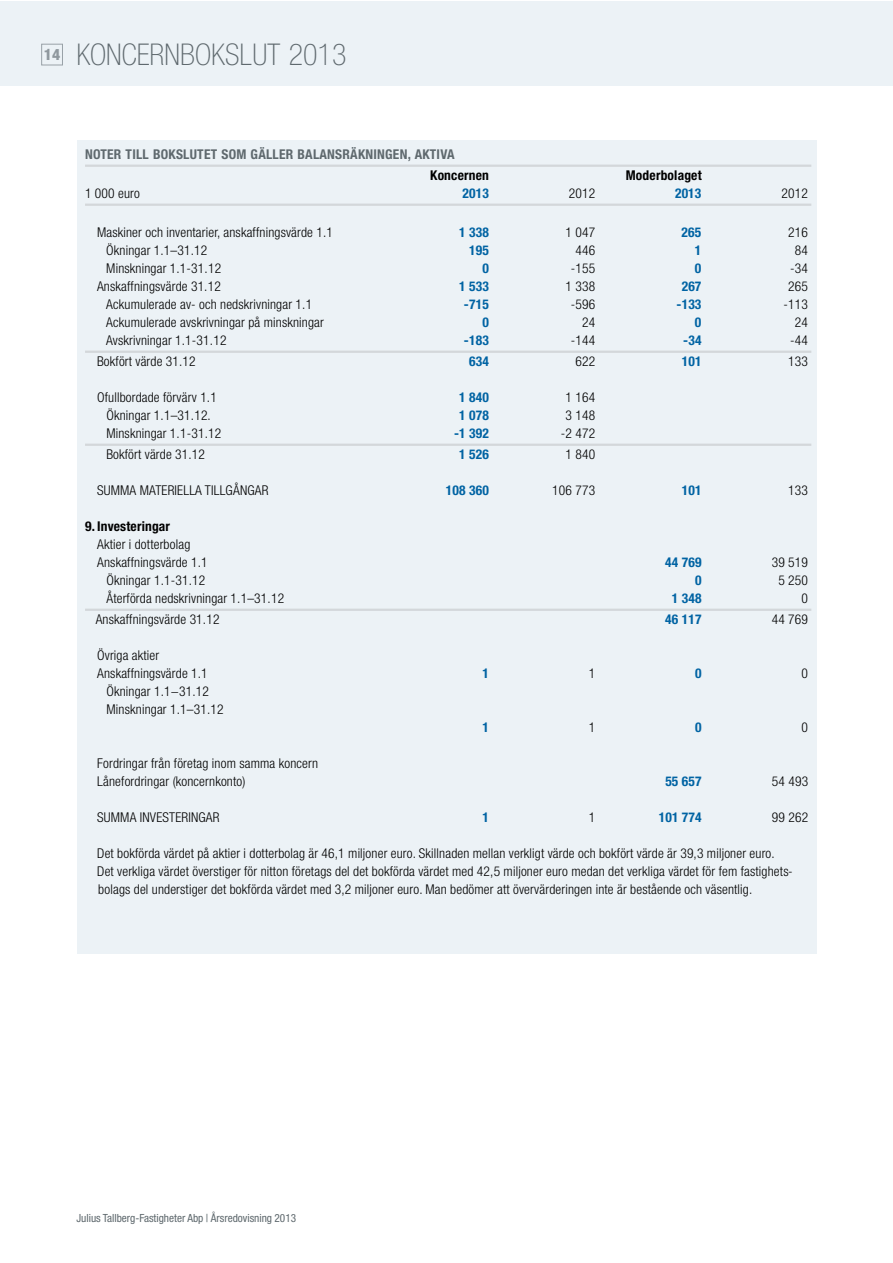
<style>
.page{position:relative;width:893px;height:1263px;background:#fff}
.page>*{position:absolute;margin:0;border:0;box-sizing:border-box;transform-origin:0 0}
.t1{font:100 condensed 30px "Helvetica Neue LT";color:#5f696e}
.t2{font:300 condensed 13.5px/18px "Helvetica Neue LT";letter-spacing:.015em;color:#000}
.t3{font:700 condensed 13.5px "Helvetica Neue LT";letter-spacing:.015em;color:#0063a3}
.t4{font:700 condensed 13.5px "Helvetica Neue LT";letter-spacing:.02em;color:#5f696e}
.t5{font:700 condensed 13.5px "Helvetica Neue LT";letter-spacing:.015em;color:#000}
.t6{font:condensed 11.25px "Helvetica Neue LT";color:#5f696e}
</style>
<div class="page">
<div style="left:0;top:1px;width:892px;height:84px;background:#ecf2f6"></div>
<div style="left:41px;top:44px;width:22px;height:21px;border:1px solid #8f989e"></div>
<div style="left:77px;top:140px;width:739px;height:813px;background:#ecf2f6"></div>
<hr style="left:85px;top:165px;width:726px;height:2px;background:#d3d7da">
<hr style="left:85px;top:204px;width:726px;height:2px;background:#d3d7da">
<hr style="left:85px;top:351px;width:726px;height:2px;background:#d3d7da">
<hr style="left:85px;top:444px;width:726px;height:2px;background:#d3d7da">
<hr style="left:85px;top:609px;width:726px;height:2px;background:#d3d7da">
<h1 class="t1" style="left:44px;top:38px;width:424px"><sup>14</sup> IFRS – KONSERNITILINPÄÄTÖS 2009</h1>
<h1 class="t1" style="left:77px;top:38px;width:271px">KONCERNBOKSLUT 2013</h1>
<p class="t4" style="left:85px;top:146px;width:371px">NOTER TILL BOKSLUTET SOM GÄLLER BALANSRÄKNINGEN, AKTIVA</p>
<p class="t5" style="left:430px;top:167px;width:60px">Koncernen</p>
<p class="t5" style="left:626px;top:167px;width:77px">Moderbolaget</p>
<p class="t2" style="left:85px;top:185px;width:56px">1 000 euro</p>
<p class="t3" style="left:462px;top:185px;width:28px">2013</p>
<p class="t2" style="left:569px;top:185px;width:28px">2012</p>
<p class="t3" style="left:675px;top:185px;width:28px">2013</p>
<p class="t2" style="left:781px;top:185px;width:28px">2012</p>
<p class="t2" style="left:97px;top:224px;width:237px">Maskiner och inventarier, anskaffningsvärde 1.1</p>
<p class="t3" style="left:459px;top:224px;width:31px">1 338</p>
<p class="t2" style="left:565px;top:224px;width:31px">1 047</p>
<p class="t3" style="left:682px;top:224px;width:21px">265</p>
<p class="t2" style="left:788px;top:224px;width:21px">216</p>
<p class="t2" style="left:106px;top:242px;width:103px">Ökningar 1.1–31.12</p>
<p class="t3" style="left:469px;top:242px;width:21px">195</p>
<p class="t2" style="left:575px;top:242px;width:21px">446</p>
<p class="t3" style="left:695px;top:242px;width:8px">1</p>
<p class="t2" style="left:795px;top:242px;width:15px">84</p>
<p class="t2" style="left:106px;top:260px;width:116px">Minskningar 1.1-31.12</p>
<p class="t3" style="left:482px;top:260px;width:8px">0</p>
<p class="t2" style="left:571px;top:260px;width:26px">-155</p>
<p class="t3" style="left:695px;top:260px;width:8px">0</p>
<p class="t2" style="left:790px;top:260px;width:19px">-34</p>
<p class="t2" style="left:97px;top:278px;width:125px">Anskaffningsvärde 31.12</p>
<p class="t3" style="left:459px;top:278px;width:31px">1 533</p>
<p class="t2" style="left:565px;top:278px;width:31px">1 338</p>
<p class="t3" style="left:682px;top:278px;width:21px">267</p>
<p class="t2" style="left:788px;top:278px;width:21px">265</p>
<p class="t2" style="left:106px;top:296px;width:207px">Ackumulerade av- och nedskrivningar 1.1</p>
<p class="t3" style="left:464px;top:296px;width:26px">-715</p>
<p class="t2" style="left:571px;top:296px;width:26px">-596</p>
<p class="t3" style="left:676px;top:296px;width:26px">-133</p>
<p class="t2" style="left:783px;top:296px;width:26px">-113</p>
<p class="t2" style="left:106px;top:314px;width:219px">Ackumulerade avskrivningar på minskningar</p>
<p class="t3" style="left:482px;top:314px;width:8px">0</p>
<p class="t2" style="left:582px;top:314px;width:15px">24</p>
<p class="t3" style="left:695px;top:314px;width:8px">0</p>
<p class="t2" style="left:795px;top:314px;width:15px">24</p>
<p class="t2" style="left:106px;top:332px;width:122px">Avskrivningar 1.1-31.12</p>
<p class="t3" style="left:464px;top:332px;width:26px">-183</p>
<p class="t2" style="left:571px;top:332px;width:26px">-144</p>
<p class="t3" style="left:683px;top:332px;width:20px">-34</p>
<p class="t2" style="left:790px;top:332px;width:19px">-44</p>
<p class="t2" style="left:97px;top:353px;width:100px">Bokfört värde 31.12</p>
<p class="t3" style="left:469px;top:353px;width:21px">634</p>
<p class="t2" style="left:575px;top:353px;width:21px">622</p>
<p class="t3" style="left:682px;top:353px;width:21px">101</p>
<p class="t2" style="left:788px;top:353px;width:21px">133</p>
<p class="t2" style="left:97px;top:389px;width:121px">Ofullbordade förvärv 1.1</p>
<p class="t3" style="left:459px;top:389px;width:31px">1 840</p>
<p class="t2" style="left:565px;top:389px;width:31px">1 164</p>
<p class="t2" style="left:106px;top:407px;width:106px">Ökningar 1.1–31.12.</p>
<p class="t3" style="left:459px;top:407px;width:31px">1 078</p>
<p class="t2" style="left:565px;top:407px;width:31px">3 148</p>
<p class="t2" style="left:106px;top:425px;width:116px">Minskningar 1.1-31.12</p>
<p class="t3" style="left:454px;top:425px;width:36px">-1 392</p>
<p class="t2" style="left:561px;top:425px;width:36px">-2 472</p>
<p class="t2" style="left:106px;top:446px;width:100px">Bokfört värde 31.12</p>
<p class="t3" style="left:459px;top:446px;width:31px">1 526</p>
<p class="t2" style="left:565px;top:446px;width:31px">1 840</p>
<p class="t2" style="left:97px;top:482px;width:173px">SUMMA MATERIELLA TILLGÅNGAR</p>
<p class="t3" style="left:446px;top:482px;width:45px">108 360</p>
<p class="t2" style="left:552px;top:482px;width:45px">106 773</p>
<p class="t3" style="left:682px;top:482px;width:21px">101</p>
<p class="t2" style="left:788px;top:482px;width:21px">133</p>
<p class="t5" style="left:85px;top:518px;width:87px">9. Investeringar</p>
<p class="t2" style="left:97px;top:536px;width:112px">Aktier i dotterbolag<br>Anskaffningsvärde 1.1</p>
<p class="t3" style="left:665px;top:554px;width:38px">44 769</p>
<p class="t2" style="left:772px;top:554px;width:38px">39 519</p>
<p class="t2" style="left:106px;top:572px;width:100px">Ökningar 1.1-31.12</p>
<p class="t3" style="left:695px;top:572px;width:8px">0</p>
<p class="t2" style="left:778px;top:572px;width:31px">5 250</p>
<p class="t2" style="left:106px;top:590px;width:179px">Återförda nedskrivningar 1.1–31.12</p>
<p class="t3" style="left:672px;top:590px;width:31px">1 348</p>
<p class="t2" style="left:802px;top:590px;width:8px">0</p>
<p class="t2" style="left:96px;top:611px;width:125px">Anskaffningsvärde 31.12</p>
<p class="t3" style="left:665px;top:611px;width:38px">46 117</p>
<p class="t2" style="left:772px;top:611px;width:38px">44 769</p>
<p class="t2" style="left:97px;top:647px;width:112px">Övriga aktier<br>Anskaffningsvärde 1.1</p>
<p class="t3" style="left:482px;top:665px;width:8px">1</p>
<p class="t2" style="left:589px;top:665px;width:8px">1</p>
<p class="t3" style="left:695px;top:665px;width:8px">0</p>
<p class="t2" style="left:802px;top:665px;width:8px">0</p>
<p class="t2" style="left:106px;top:683px;width:119px">Ökningar 1.1−31.12<br>Minskningar 1.1–31.12</p>
<p class="t2" style="left:97px;top:755px;width:222px">Fordringar från företag inom samma koncern<br>Lånefordringar (koncernkonto)</p>
<p class="t3" style="left:483px;top:719px;width:8px">1</p>
<p class="t2" style="left:589px;top:719px;width:8px">1</p>
<p class="t3" style="left:695px;top:719px;width:8px">0</p>
<p class="t2" style="left:802px;top:719px;width:8px">0</p>
<p class="t3" style="left:665px;top:773px;width:38px">55 657</p>
<p class="t2" style="left:772px;top:773px;width:38px">54 493</p>
<p class="t2" style="left:97px;top:809px;width:124px">SUMMA INVESTERINGAR</p>
<p class="t3" style="left:483px;top:809px;width:8px">1</p>
<p class="t2" style="left:589px;top:809px;width:8px">1</p>
<p class="t3" style="left:659px;top:809px;width:45px">101 774</p>
<p class="t2" style="left:772px;top:809px;width:38px">99 262</p>
<p class="t2" style="left:97px;top:845px;width:697px">Det bokförda värdet på aktier i dotterbolag är 46,1 miljoner euro. Skillnaden mellan verkligt värde och bokfört värde är 39,3 miljoner euro.<br>Det verkliga värdet överstiger för nitton företags del det bokförda värdet med 42,5 miljoner euro medan det verkliga värdet för fem fastighets&shy;bolags del understiger det bokförda värdet med 3,2 miljoner euro. Man bedömer att övervärderingen inte är bestående och väsentlig.</p>
<p class="t6" style="left:77px;top:1211px;width:221px">Julius Tallberg-Fastigheter Abp | Årsredovisning 2013</p>
</div>
